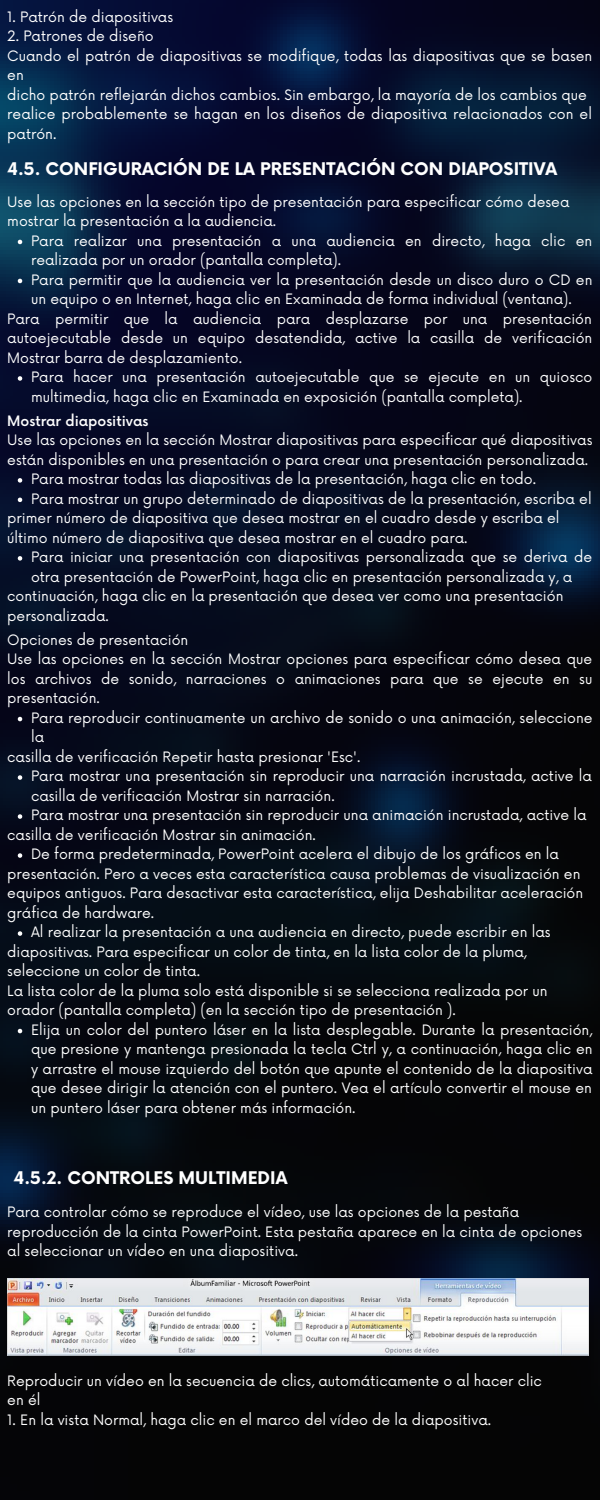
<style>
.page{position:relative;width:600px;height:1500px;background:#fff}
.page>*{position:absolute;margin:0;border:0;box-sizing:border-box;transform-origin:0 0}
.t1{font:700 17px "Now";color:#fff}
.t2{font:14px/19.5px "Now";color:#fff}
.t3{font:500 14px "Now";color:#fff}
</style>
<div class="page">
<img style="left:0;top:0;width:600px;height:1500px">
<svg style="left:18px;top:717px;width:4px;height:4px"></svg>
<svg style="left:18px;top:775px;width:4px;height:5px"></svg>
<svg style="left:18px;top:814px;width:4px;height:5px"></svg>
<svg style="left:18px;top:853px;width:4px;height:5px"></svg>
<svg style="left:18px;top:931px;width:4px;height:5px"></svg>
<svg style="left:18px;top:1029px;width:4px;height:4px"></svg>
<img style="left:7px;top:1278px;width:582px;height:78px">
<svg style="left:18px;top:240px;width:4px;height:4px"></svg>
<svg style="left:18px;top:279px;width:4px;height:4px"></svg>
<svg style="left:18px;top:376px;width:4px;height:5px"></svg>
<svg style="left:18px;top:478px;width:4px;height:5px"></svg>
<svg style="left:18px;top:498px;width:4px;height:4px"></svg>
<svg style="left:18px;top:556px;width:4px;height:5px"></svg>
<p class="t2" style="left:7px;top:8px;width:167px">1. Patrón de diapositivas</p>
<p class="t2" style="left:7px;top:27px;width:587px">2. Patrones de diseño<br>Cuando el patrón de diapositivas se modifique, todas las diapositivas que se basen en<br>dicho patrón reflejarán dichos cambios. Sin embargo, la mayoría de los cambios que realice probablemente se hagan en los diseños de diapositiva relacionados con el patrón.</p>
<p class="t1" style="left:7px;top:160px;width:551px">4.5. CONFIGURACIÓN DE LA PRESENTACIÓN CON DIAPOSITIVA</p>
<p class="t2" style="left:7px;top:193px;width:564px">Use las opciones en la sección tipo de presentación para especificar cómo desea mostrar la presentación a la audiencia.</p>
<p class="t2" style="left:31px;top:232px;width:563px">Para realizar una presentación a una audiencia en directo, haga clic en realizada por un orador (pantalla completa).<br>Para permitir que la audiencia ver la presentación desde un disco duro o CD en un equipo o en Internet, haga clic en Examinada de forma individual (ventana).</p>
<p class="t2" style="left:7px;top:310px;width:587px;text-align:justify">Para permitir que la audiencia para desplazarse por una presentación autoejecutable desde un equipo desatendida, active la casilla de verificación Mostrar barra de desplazamiento.</p>
<p class="t2" style="left:31px;top:368px;width:563px">Para hacer una presentación autoejecutable que se ejecute en un quiosco multimedia, haga clic en Examinada en exposición (pantalla completa).</p>
<p class="t3" style="left:7px;top:413px;width:143px">Mostrar diapositivas</p>
<p class="t2" style="left:7px;top:431px;width:587px">Use las opciones en la sección Mostrar diapositivas para especificar qué diapositivas están disponibles en una presentación o para crear una presentación personalizada.</p>
<p class="t2" style="left:31px;top:470px;width:562px">Para mostrar todas las diapositivas de la presentación, haga clic en todo.<br>Para mostrar un grupo determinado de diapositivas de la presentación, escriba el</p>
<p class="t2" style="left:7px;top:509px;width:554px">primer número de diapositiva que desea mostrar en el cuadro desde y escriba el último número de diapositiva que desea mostrar en el cuadro para.</p>
<p class="t2" style="left:31px;top:548px;width:563px">Para iniciar una presentación con diapositivas personalizada que se deriva de otra presentación de PowerPoint, haga clic en presentación personalizada y, a</p>
<p class="t2" style="left:7px;top:587px;width:558px">continuación, haga clic en la presentación que desea ver como una presentación personalizada.</p>
<p class="t2" style="left:7px;top:631px;width:587px">Opciones de presentación<br>Use las opciones en la sección Mostrar opciones para especificar cómo desea que los archivos de sonido, narraciones o animaciones para que se ejecute en su presentación.</p>
<p class="t2" style="left:31px;top:709px;width:563px">Para reproducir continuamente un archivo de sonido o una animación, seleccione la</p>
<p class="t2" style="left:31px;top:767px;width:562px">Para mostrar una presentación sin reproducir una narración incrustada, active la casilla de verificación Mostrar sin narración.<br>Para mostrar una presentación sin reproducir una animación incrustada, active la</p>
<p class="t2" style="left:31px;top:845px;width:529px">De forma predeterminada, PowerPoint acelera el dibujo de los gráficos en la</p>
<p class="t2" style="left:7px;top:748px;width:355px">casilla de verificación Repetir hasta presionar 'Esc'.</p>
<p class="t2" style="left:7px;top:826px;width:310px">casilla de verificación Mostrar sin animación.</p>
<p class="t2" style="left:7px;top:865px;width:578px">presentación. Pero a veces esta característica causa problemas de visualización en equipos antiguos. Para desactivar esta característica, elija Deshabilitar aceleración gráfica de hardware.</p>
<p class="t2" style="left:7px;top:943px;width:542px">diapositivas. Para especificar un color de tinta, en la lista color de la pluma, seleccione un color de tinta.<br>La lista color de la pluma solo está disponible si se selecciona realizada por un orador (pantalla completa) (en la sección tipo de presentación ).</p>
<p class="t2" style="left:31px;top:923px;width:521px">Al realizar la presentación a una audiencia en directo, puede escribir en las</p>
<p class="t2" style="left:31px;top:1021px;width:563px;text-align:justify">Elija un color del puntero láser en la lista desplegable. Durante la presentación, que presione y mantenga presionada la tecla Ctrl y, a continuación, haga clic en y arrastre el mouse izquierdo del botón que apunte el contenido de la diapositiva que desee dirigir la atención con el puntero. Vea el artículo convertir el mouse en un puntero láser para obtener más información.</p>
<p class="t1" style="left:14px;top:1168px;width:275px">4.5.2. CONTROLES MULTIMEDIA</p>
<p class="t2" style="left:7px;top:1203px;width:577px">Para controlar cómo se reproduce el vídeo, use las opciones de la pestaña reproducción de la cinta PowerPoint. Esta pestaña aparece en la cinta de opciones al seleccionar un vídeo en una diapositiva.</p>
<p class="t2" style="left:7px;top:1372px;width:536px">Reproducir un vídeo en la secuencia de clics, automáticamente o al hacer clic en él</p>
<p class="t2" style="left:7px;top:1411px;width:485px">1. En la vista Normal, haga clic en el marco del vídeo de la diapositiva.</p>
</div>
